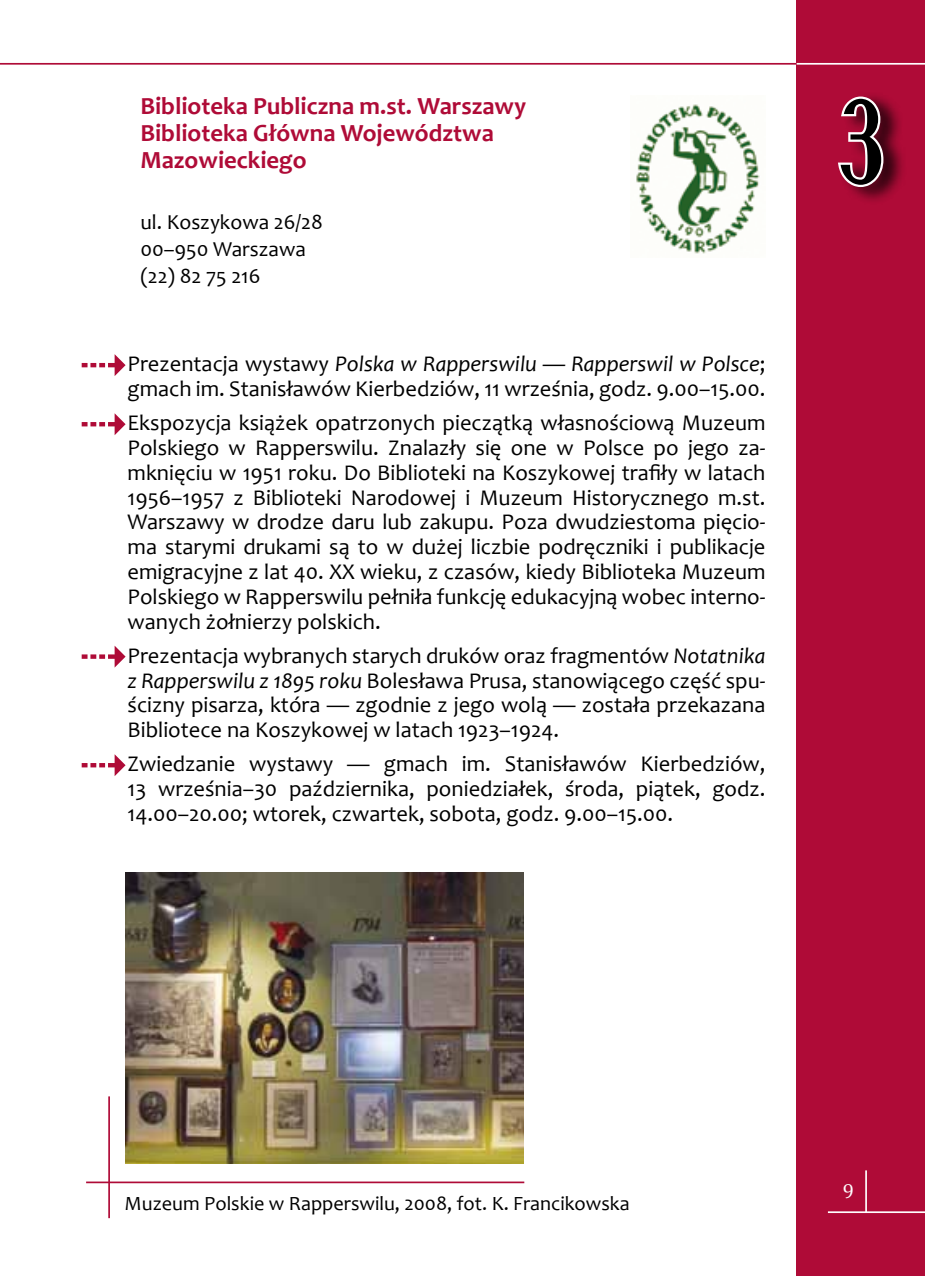
<style>
.page{position:relative;width:925px;height:1276px;background:#fff}
.page>*{position:absolute;margin:0;border:0;box-sizing:border-box;transform-origin:0 0}
.t1{font:700 135px "Antykwa Poltawskiego TTF";color:#000;scale:.67 1}
.t2{font:700 24.75px/27px "Candara";color:#af0b37}
.t3{font:22.5px/24.8px "Candara";color:#000;text-align:justify}
.t4{font:21.38px/27px "Candara";color:#000}
.t5{font:20.25px "Candara";color:#000}
.t6{font:20.25px "Cambria";color:#fff}
.s1{color:#af0b37}
.s2{font-style:italic}
</style>
<div class="page">
<div style="left:796px;top:0;width:129px;height:1276px;background:#af0b37"></div>
<hr style="left:828px;top:1211px;width:97px;height:2px;background:#fff">
<hr style="left:865px;top:1170px;width:2px;height:42px;background:#fff">
<hr style="left:0;top:63px;width:813px;height:2px;background:#af0b37">
<hr style="left:796px;top:63px;width:129px;height:2px;background:#fff">
<img style="left:126px;top:872px;width:397px;height:291px">
<hr style="left:86px;top:1181px;width:438px;height:2px;background:#af0b37">
<hr style="left:108px;top:1096px;width:2px;height:122px;background:#af0b37">
<div style="left:838px;top:90px;width:69px;height:114px;background:#000;opacity:.75"></div>
<svg style="left:838px;top:93px;width:48px;height:97px"></svg>
<img style="left:636px;top:104px;width:124px;height:150px">
<p class="t2" style="left:140px;top:92px;width:387px">Biblioteka Publiczna m.st. Warszawy<br>Biblioteka Główna Województwa<br>Mazowieckiego</p>
<p class="t4" style="left:140px;top:209px;width:184px">ul. Koszykowa 26/28<br>00–950 Warszawa (22) 82 75 216</p>
<p class="t3" style="left:77px;top:352px;width:690px;text-align:right"><span class="s1">✔</span> Prezentacja wystawy <span class="s2">Polska w Rapperswilu — Rapperswil w Polsce</span>; gmach im. Stanisławów Kierbedziów, 11 września, godz. 9.00–15.00.</p>
<p class="t3" style="left:128px;top:411px;width:639px;text-indent:-51px"><span class="s1">✔</span> Ekspozycja książek opatrzonych pieczątką własnościową Muzeum Polskiego w Rapperswilu. Znalazły się one w Polsce po jego za&shy;mknięciu w 1951 roku. Do Biblioteki na Koszykowej trafiły w latach 1956–1957 z Biblioteki Narodowej i Muzeum Historycznego m.st.<br>Warszawy w drodze daru lub zakupu. Poza dwudziestoma pięcio&shy;ma starymi drukami są to w dużej liczbie podręczniki i publikacje emigracyjne z lat 40. XX wieku, z czasów, kiedy Biblioteka Muzeum Polskiego w Rapperswilu pełniła funkcję edukacyjną wobec interno&shy;wanych żołnierzy polskich.</p>
<p class="t3" style="left:128px;top:643px;width:639px;text-indent:-51px"><span class="s1">✔</span> Prezentacja wybranych starych druków oraz fragmentów <span class="s2">Notatnika z Rapperswilu z 1895 roku</span> Bolesława Prusa, stanowiącego część spu&shy;ścizny pisarza, która — zgodnie z jego wolą — została przekazana Bibliotece na Koszykowej w latach 1923–1924.</p>
<p class="t3" style="left:128px;top:752px;width:639px;text-indent:-51px"><span class="s1">✔</span> Zwiedzanie wystawy — gmach im. Stanisławów Kierbedziów, 13 września–30 października, poniedziałek, środa, piątek, godz.<br>14.00–20.00; wtorek, czwartek, sobota, godz. 9.00–15.00.</p>
<h1 class="t1" style="left:837px;top:49px;width:72px">3</h1>
<p class="t5" style="left:125px;top:1190px;width:507px">Muzeum Polskie w Rapperswilu, 2008, fot. K. Francikowska</p>
<p class="t6" style="left:843px;top:1179px;width:13px">9</p>
</div>
